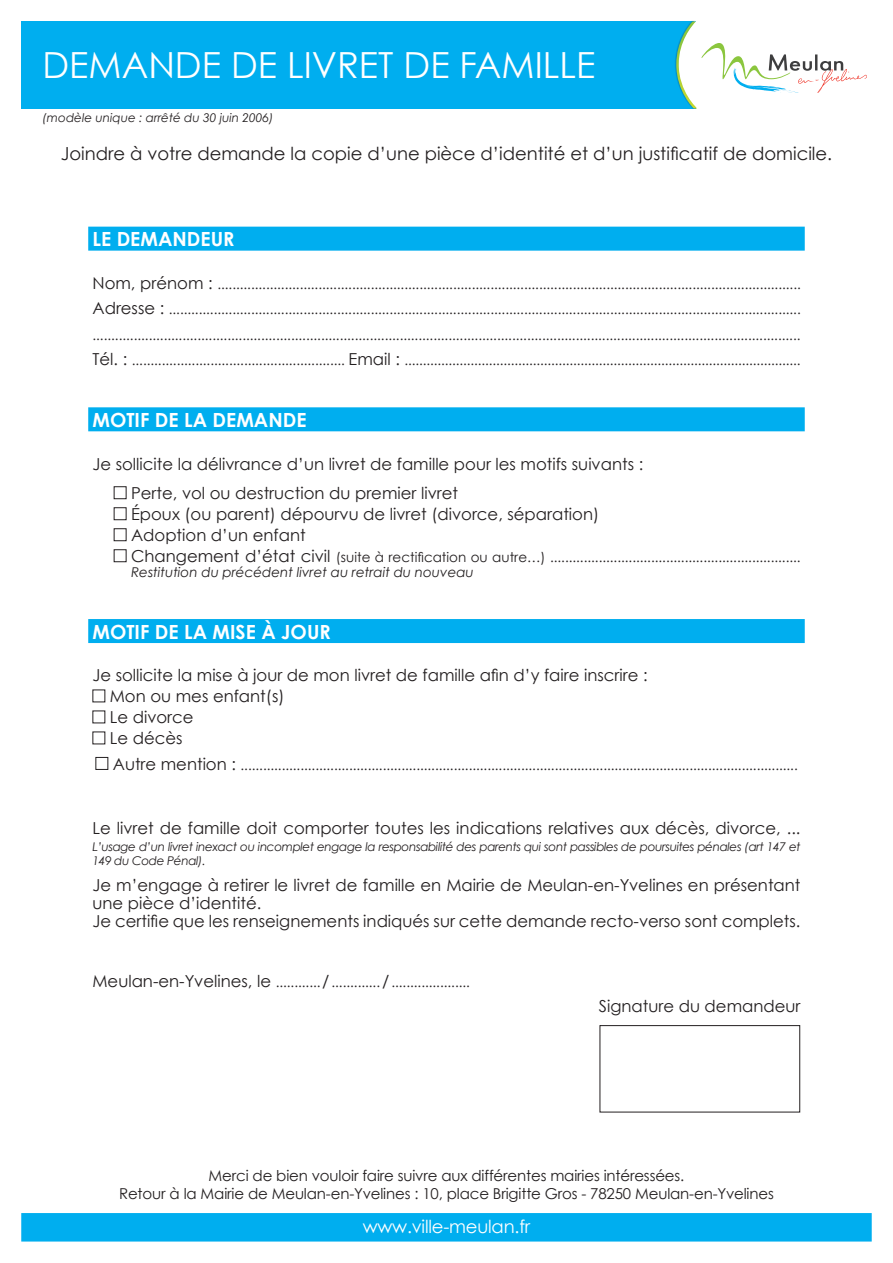
<style>
.page{position:relative;width:893px;height:1263px;background:#fff}
.page>*{position:absolute;margin:0;border:0;box-sizing:border-box;transform-origin:0 0}
.t1{font:36px "Century Gothic";color:#fff}
.t2{font:700 19.5px "Century Gothic";color:#fff}
.t3{font:18px "Century Gothic";color:#231f20}
.t4{font:18px "Century Gothic";letter-spacing:-.01em;color:#fff}
.t5{font:16.5px/21px "Century Gothic";color:#231f20}
.t6{font:15px/18px "Century Gothic";letter-spacing:-.01em;color:#231f20;text-align:center}
.t7{font:13.5px/25.5px "Century Gothic";color:#231f20;text-align:justify}
.t8{font:italic 12px/13.5px "Century Gothic";letter-spacing:-.03em;color:#231f20}
.t9{font:italic 12px "Century Gothic";color:#231f20}
.s1{font-size:16.5px}
.s2{font-style:italic}
</style>
<div class="page">
<div style="left:88px;top:227px;width:717px;height:24px;background:#00aeef"></div>
<div style="left:88px;top:407px;width:717px;height:24px;background:#00aeef"></div>
<div style="left:88px;top:619px;width:717px;height:24px;background:#00aeef"></div>
<div style="left:114px;top:486px;width:12px;height:13px;border:1px solid #231f20"></div>
<div style="left:114px;top:507px;width:12px;height:13px;border:1px solid #231f20"></div>
<div style="left:114px;top:528px;width:12px;height:13px;border:1px solid #231f20"></div>
<div style="left:114px;top:549px;width:12px;height:13px;border:1px solid #231f20"></div>
<div style="left:95px;top:757px;width:13px;height:13px;border:1px solid #231f20"></div>
<div style="left:21px;top:21px;width:674px;height:87px;background:#00aeef"></div>
<div style="left:675px;top:21px;width:22px;height:88px;background:#231f20;opacity:.25"></div>
<svg style="left:676px;top:22px;width:191px;height:86px"></svg>
<div style="left:600px;top:1025px;width:200px;height:87px;border:1px solid #231f20"></div>
<div style="left:21px;top:1213px;width:851px;height:28px;background:#00aeef"></div>
<h1 class="t1" style="left:43px;top:43px;width:554px">DEMANDE DE LIVRET DE FAMILLE</h1>
<p class="t9" style="left:43px;top:110px;width:233px">(modèle unique : arrêté du 30 juin 2006)</p>
<h3 class="t3" style="left:61px;top:142px;width:773px">Joindre à votre demande la copie d’une pièce d’identité et d’un justificatif de domicile.</h3>
<h2 class="t2" style="left:92px;top:227px;width:143px">LE DEMANDEUR</h2>
<p class="t7" style="left:92px;top:271px;width:710px"><span class="s1">Nom, prénom :</span> ............................................................................................................................................................<br><span class="s1">Adresse :</span> ......................................................................................................................................................................... .............................................................................................................................................................................................<br><span class="s1">Tél. :</span> ......................................................... <span class="s1">Email :</span> ............................................................................................................</p>
<h2 class="t2" style="left:92px;top:408px;width:216px">MOTIF DE LA DEMANDE</h2>
<p class="t5" style="left:131px;top:449px;width:514px;line-height:29.5px;text-indent:-39px">Je sollicite la délivrance d’un livret de famille pour les motifs suivants :<br>Perte, vol ou destruction du premier livret</p>
<p class="t5" style="left:131px;top:503px;width:470px">Époux (ou parent) dépourvu de livret (divorce, séparation)<br>Adoption d’un enfant</p>
<p class="t7" style="left:131px;top:549px;width:671px;line-height:15px"><span class="s1">Changement d’état civil</span> (suite à rectification ou autre…) ...................................................................<br><span class="s2">Restitution du précédent livret au retrait du nouveau</span></p>
<h2 class="t2" style="left:92px;top:619px;width:240px">MOTIF DE LA MISE À JOUR</h2>
<p class="t5" style="left:110px;top:665px;width:539px;text-indent:-17px">Je sollicite la mise à jour de mon livret de famille afin d’y faire inscrire :<br>Mon ou mes enfant(s)<br>Le divorce<br>Le décès</p>
<p class="t7" style="left:113px;top:752px;width:686px"><span class="s1">Autre mention :</span> .....................................................................................................................................................</p>
<p class="t5" style="left:92px;top:817px;width:709px">Le livret de famille doit comporter toutes les indications relatives aux décès, divorce, ...</p>
<p class="t8" style="left:92px;top:840px;width:709px">L’usage d’un livret inexact ou incomplet engage la responsabilité des parents qui sont passibles de poursuites pénales (art 147 et<br>149 du Code Pénal).</p>
<p class="t5" style="left:92px;top:876px;width:709px;line-height:18px">Je m’engage à retirer le livret de famille en Mairie de Meulan-en-Yvelines en présentant une pièce d’identité.<br>Je certifie que les renseignements indiqués sur cette demande recto-verso sont complets.</p>
<p class="t7" style="left:92px;top:969px;width:379px"><span class="s1">Meulan-en-Yvelines, le</span> ............<span class="s1">/</span> ............. <span class="s1">/</span> .....................</p>
<p class="t5" style="left:599px;top:995px;width:203px">Signature du demandeur</p>
<p class="t6" style="left:119px;top:1166px;width:656px">Merci de bien vouloir faire suivre aux différentes mairies intéressées.<br>Retour à la Mairie de Meulan-en-Yvelines : 10, place Brigitte Gros - 78250 Meulan-en-Yvelines</p>
<h3 class="t4" style="left:363px;top:1215px;width:169px">www.ville-meulan.fr</h3>
</div>
